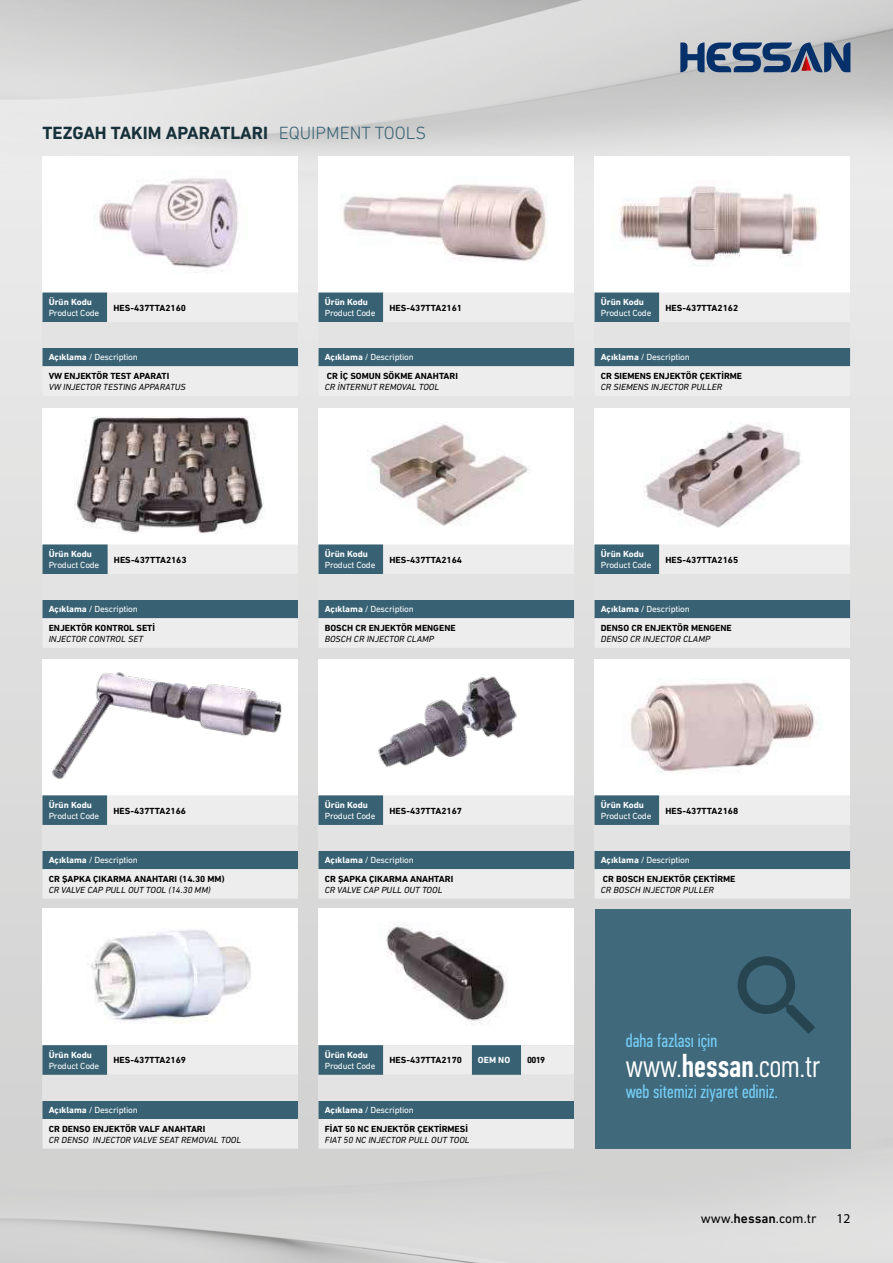
<style>
.page{position:relative;width:893px;height:1263px;background:#fff}
.page>*{position:absolute;margin:0;border:0;box-sizing:border-box;transform-origin:0 0}
.t1{font:300 31.95px "PF Din Text Comp Pro";color:#fff}
.t2{font:18.75px "PF Din Text Comp Pro";color:#75ccf4}
.t3{font:700 18px "DIN Next LT Pro";color:#17313a}
.t4{font:13.5px "DIN Next LT Pro";color:#000}
.t5{font:13.5px "Myriad Pro";color:#000}
.t6{font:700 9px/18.8px "DIN Next LT Pro";color:#000}
.t7{font:italic 9px "DIN Next LT Pro";color:#000}
.t8{font:9px "DIN Next LT Pro";letter-spacing:-.025em;color:#fff}
.t9{font:700 9px "DIN Next LT Pro";color:#fff}
.s1{font-weight:300;color:#386274}
.s2{color:#fff}
.s3{font-weight:400;color:#fff}
.s4{font-weight:500}
</style>
<div class="page">
<img style="left:0;top:0;width:893px;height:1263px">
<svg style="left:680px;top:43px;width:170px;height:29px;background:#566b8c"></svg>
<div style="left:43px;top:156px;width:255px;height:136px;background:#fff"></div>
<svg style="left:43px;top:292px;width:255px;height:104px;background:#b1bfc5"></svg>
<div style="left:43px;top:322px;width:255px;height:26px;background:#e3e3e3"></div>
<img style="left:94px;top:178px;width:144px;height:95px">
<div style="left:43px;top:408px;width:255px;height:136px;background:#fff"></div>
<svg style="left:43px;top:544px;width:255px;height:104px;background:#b2bfc5"></svg>
<div style="left:43px;top:574px;width:255px;height:25px;background:#e3e3e3"></div>
<img style="left:75px;top:417px;width:189px;height:116px">
<div style="left:319px;top:408px;width:255px;height:136px;background:#fff"></div>
<svg style="left:319px;top:544px;width:255px;height:104px;background:#b2bfc5"></svg>
<div style="left:319px;top:574px;width:255px;height:25px;background:#e3e3e3"></div>
<img style="left:367px;top:422px;width:161px;height:104px">
<div style="left:319px;top:659px;width:255px;height:136px;background:#fff"></div>
<svg style="left:319px;top:795px;width:255px;height:104px;background:#b2bfc5"></svg>
<div style="left:319px;top:825px;width:255px;height:25px;background:#e3e3e3"></div>
<img style="left:378px;top:676px;width:139px;height:91px">
<div style="left:319px;top:156px;width:255px;height:136px;background:#fff"></div>
<svg style="left:319px;top:292px;width:255px;height:104px;background:#b1bfc5"></svg>
<div style="left:319px;top:322px;width:255px;height:26px;background:#e3e3e3"></div>
<img style="left:343px;top:184px;width:204px;height:77px">
<div style="left:595px;top:408px;width:255px;height:136px;background:#fff"></div>
<svg style="left:595px;top:544px;width:255px;height:104px;background:#b2bfc5"></svg>
<div style="left:595px;top:574px;width:255px;height:25px;background:#e3e3e3"></div>
<img style="left:643px;top:423px;width:158px;height:105px">
<div style="left:595px;top:659px;width:255px;height:136px;background:#fff"></div>
<svg style="left:595px;top:795px;width:255px;height:104px;background:#b2bfc5"></svg>
<div style="left:595px;top:825px;width:255px;height:25px;background:#e3e3e3"></div>
<img style="left:630px;top:679px;width:190px;height:95px">
<div style="left:595px;top:156px;width:255px;height:136px;background:#fff"></div>
<svg style="left:595px;top:292px;width:255px;height:104px;background:#b1bfc5"></svg>
<div style="left:595px;top:322px;width:255px;height:26px;background:#e3e3e3"></div>
<img style="left:620px;top:186px;width:199px;height:80px">
<div style="left:43px;top:659px;width:255px;height:136px;background:#fff"></div>
<svg style="left:43px;top:795px;width:255px;height:104px;background:#b2bfc5"></svg>
<div style="left:43px;top:825px;width:255px;height:25px;background:#e3e3e3"></div>
<img style="left:52px;top:672px;width:230px;height:107px">
<div style="left:43px;top:909px;width:255px;height:136px;background:#fff"></div>
<svg style="left:43px;top:1045px;width:255px;height:103px;background:#b1bfc5"></svg>
<div style="left:43px;top:1075px;width:255px;height:25px;background:#e3e3e3"></div>
<img style="left:87px;top:930px;width:164px;height:94px">
<div style="left:319px;top:909px;width:255px;height:136px;background:#fff"></div>
<svg style="left:319px;top:1045px;width:255px;height:103px;background:#a4b5bc"></svg>
<div style="left:319px;top:1075px;width:255px;height:25px;background:#e3e3e3"></div>
<img style="left:386px;top:922px;width:121px;height:103px">
<div style="left:595px;top:910px;width:255px;height:239px;background:#40697b"></div>
<svg style="left:738px;top:956px;width:77px;height:78px"></svg>
<h3 class="t3" style="left:43px;top:122px;width:385px">TEZGAH TAKIM APARATLARI <span class="s1">EQUIPMENT TOOLS</span></h3>
<p class="t9" style="left:49px;top:297px;width:45px">Ürün Kodu</p>
<p class="t8" style="left:49px;top:308px;width:52px">Product Code</p>
<p class="t6" style="left:113px;top:298px;width:74px">HES-437TTA2160</p>
<p class="t9" style="left:325px;top:297px;width:45px">Ürün Kodu</p>
<p class="t8" style="left:325px;top:308px;width:52px">Product Code</p>
<p class="t6" style="left:389px;top:298px;width:74px">HES-437TTA2161</p>
<p class="t9" style="left:601px;top:297px;width:45px">Ürün Kodu</p>
<p class="t8" style="left:601px;top:308px;width:52px">Product Code</p>
<p class="t6" style="left:665px;top:298px;width:74px">HES-437TTA2162</p>
<p class="t6" style="left:49px;top:348px;width:122px"><span class="s2">Açıklama</span> <span class="s3">/ Description<br></span>VW ENJEKTÖR TEST APARATI</p>
<p class="t7" style="left:49px;top:382px;width:139px">VW INJECTOR TESTING APPARATUS</p>
<p class="t6" style="left:325px;top:348px;width:135px"><span class="s2">Açıklama</span> <span class="s3">/ Description<br></span>CR İÇ SOMUN SÖKME ANAHTARI</p>
<p class="t7" style="left:325px;top:382px;width:116px">CR İNTERNUT REMOVAL TOOL</p>
<p class="t6" style="left:601px;top:348px;width:143px"><span class="s2">Açıklama</span> <span class="s3">/ Description<br></span>CR SIEMENS ENJEKTÖR ÇEKTİRME</p>
<p class="t7" style="left:601px;top:382px;width:123px">CR SIEMENS INJECTOR PULLER</p>
<p class="t9" style="left:49px;top:549px;width:45px">Ürün Kodu</p>
<p class="t8" style="left:49px;top:560px;width:52px">Product Code</p>
<p class="t6" style="left:114px;top:550px;width:74px">HES-437TTA2163</p>
<p class="t9" style="left:325px;top:549px;width:45px">Ürün Kodu</p>
<p class="t8" style="left:325px;top:560px;width:52px">Product Code</p>
<p class="t6" style="left:389px;top:550px;width:74px">HES-437TTA2164</p>
<p class="t9" style="left:601px;top:549px;width:45px">Ürün Kodu</p>
<p class="t8" style="left:601px;top:560px;width:52px">Product Code</p>
<p class="t6" style="left:665px;top:550px;width:74px">HES-437TTA2165</p>
<p class="t6" style="left:49px;top:600px;width:108px"><span class="s2">Açıklama</span> <span class="s3">/ Description<br></span>ENJEKTÖR KONTROL SETİ</p>
<p class="t7" style="left:49px;top:634px;width:96px">INJECTOR CONTROL SET</p>
<p class="t6" style="left:325px;top:600px;width:132px"><span class="s2">Açıklama</span> <span class="s3">/ Description<br></span>BOSCH CR ENJEKTÖR MENGENE</p>
<p class="t7" style="left:325px;top:634px;width:111px">BOSCH CR INJECTOR CLAMP</p>
<p class="t6" style="left:601px;top:600px;width:133px"><span class="s2">Açıklama</span> <span class="s3">/ Description<br></span>DENSO CR ENJEKTÖR MENGENE</p>
<p class="t7" style="left:601px;top:634px;width:111px">DENSO CR INJECTOR CLAMP</p>
<p class="t9" style="left:49px;top:800px;width:45px">Ürün Kodu</p>
<p class="t8" style="left:49px;top:811px;width:52px">Product Code</p>
<p class="t6" style="left:113px;top:801px;width:74px">HES-437TTA2166</p>
<p class="t9" style="left:325px;top:800px;width:45px">Ürün Kodu</p>
<p class="t8" style="left:325px;top:811px;width:52px">Product Code</p>
<p class="t6" style="left:389px;top:801px;width:74px">HES-437TTA2167</p>
<p class="t9" style="left:601px;top:800px;width:45px">Ürün Kodu</p>
<p class="t8" style="left:601px;top:811px;width:52px">Product Code</p>
<p class="t6" style="left:665px;top:801px;width:74px">HES-437TTA2168</p>
<p class="t6" style="left:49px;top:851px;width:177px"><span class="s2">Açıklama</span> <span class="s3">/ Description<br></span>CR ŞAPKA ÇIKARMA ANAHTARI (14.30 MM)</p>
<p class="t7" style="left:49px;top:884px;width:163px">CR VALVE CAP PULL OUT TOOL (14.30 MM)</p>
<p class="t6" style="left:325px;top:851px;width:130px"><span class="s2">Açıklama</span> <span class="s3">/ Description<br></span>CR ŞAPKA ÇIKARMA ANAHTARI</p>
<p class="t7" style="left:325px;top:884px;width:119px">CR VALVE CAP PULL OUT TOOL</p>
<p class="t6" style="left:601px;top:851px;width:136px"><span class="s2">Açıklama</span> <span class="s3">/ Description<br></span>CR BOSCH ENJEKTÖR ÇEKTİRME</p>
<p class="t7" style="left:601px;top:884px;width:115px">CR BOSCH INJECTOR PULLER</p>
<p class="t9" style="left:49px;top:1050px;width:45px">Ürün Kodu</p>
<p class="t8" style="left:49px;top:1060px;width:52px">Product Code</p>
<p class="t6" style="left:113px;top:1051px;width:74px">HES-437TTA2169</p>
<p class="t9" style="left:325px;top:1050px;width:45px">Ürün Kodu</p>
<p class="t8" style="left:325px;top:1060px;width:52px">Product Code</p>
<p class="t6" style="left:389px;top:1051px;width:74px">HES-437TTA2170</p>
<p class="t9" style="left:478px;top:1055px;width:34px">OEM NO</p>
<p class="t6" style="left:527px;top:1051px;width:19px">0019</p>
<h2 class="t2" style="left:626px;top:1030px;width:93px">daha fazlası için</h2>
<h2 class="t2" style="left:626px;top:1080px;width:154px">web sitemizi ziyaret ediniz.</h2>
<h1 class="t1" style="left:626px;top:1048px;width:196px">www.<span class="s4">hessan</span>.com.tr</h1>
<p class="t6" style="left:49px;top:1100px;width:158px"><span class="s2">Açıklama</span> <span class="s3">/ Description<br></span>CR DENSO ENJEKTÖR VALF ANAHTARI</p>
<p class="t7" style="left:49px;top:1134px;width:194px">CR DENSO INJECTOR VALVE SEAT REMOVAL TOOL</p>
<p class="t6" style="left:325px;top:1100px;width:145px"><span class="s2">Açıklama</span> <span class="s3">/ Description<br></span>FİAT 50 NC ENJEKTÖR ÇEKTİRMESİ</p>
<p class="t7" style="left:325px;top:1134px;width:146px">FIAT 50 NC INJECTOR PULL OUT TOOL</p>
<h3 class="t4" style="left:701px;top:1211px;width:117px">www.<span class="s4">hessan</span>.com.tr</h3>
<h3 class="t5" style="left:837px;top:1210px;width:15px">12</h3>
</div>
